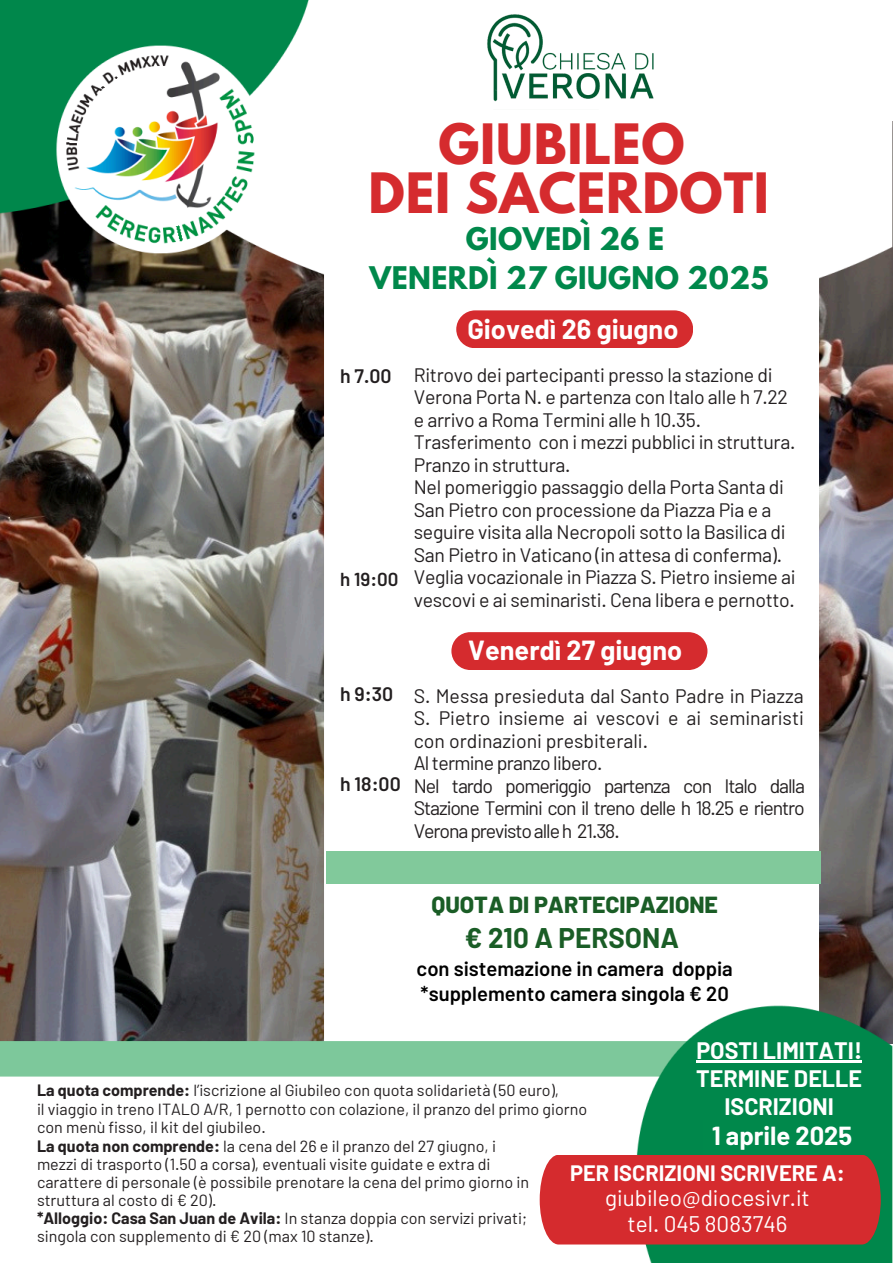
<style>
.page{position:relative;width:893px;height:1263px;background:#fff}
.page>*{position:absolute;margin:0;border:0;box-sizing:border-box;transform-origin:0 0}
.t1{font:700 49.28px/48.9px "League Spartan";letter-spacing:.015em;color:#d52b2e;text-align:center}
.t2{font:700 27.75px "Barlow";color:#1a5d26}
.t3{font:700 27.6px/38.2px "League Spartan";letter-spacing:.015em;color:#00884b;text-align:center}
.t4{font:700 27px "Barlow";color:#fff}
.t5{font:700 25.5px "Barlow";color:#fff}
.t6{font:700 23.33px/28.1px "Barlow";color:#fff;text-align:center}
.t7{font:800 23.25px "Barlow";color:#1a5d26}
.t8{font:22.58px/25.9px "Barlow";color:#fff;text-align:center}
.t9{font:700 21.75px "Barlow";color:#fff}
.t10{font:600 20.25px/25.9px "Barlow";color:#000}
.t11{font:19.5px/22.5px "Barlow";letter-spacing:-.015em;color:#231f20}
.t12{font:19.5px/22.5px "Barlow";letter-spacing:-.035em;color:#231f20}
.t13{font:600 19.5px "Barlow";color:#231f20}
.t14{font:600 18.75px "Barlow";color:#231f20}
.t15{font:16.12px/18px "Barlow";color:#231f20}
.s1{font-weight:700}
</style>
<div class="page">
<img style="left:0;top:0;width:893px;height:1263px">
<div style="left:383px;top:352px;width:363px;height:438px;background:#fff"></div>
<div style="left:0;top:1098px;width:604px;height:141px;background:#fff"></div>
<div style="left:451px;top:632px;width:256px;height:38px;background:#d52b2e;border-radius:19px"></div>
<div style="left:326px;top:851px;width:495px;height:33px;background:#81c99b"></div>
<div style="left:703px;top:1120px;width:137px;height:109px;background:#00884b"></div>
<div style="left:540px;top:1155px;width:340px;height:89px;background:#d52b2e"></div>
<div style="left:456px;top:310px;width:237px;height:38px;background:#d52b2e;border-radius:19px"></div>
<img style="left:475px;top:4px;width:187px;height:105px">
<hr style="left:696px;top:1060px;width:166px;height:2px;background:#fff">
<h2 class="t1" style="left:368px;top:126px;width:402px">GIUBILEO<br>DEI SACERDOTI</h2>
<h2 class="t3" style="left:369px;top:224px;width:400px">GIOVEDÌ 26 E<br>VENERDÌ 27 GIUGNO 2025</h2>
<h5 class="t13" style="left:340px;top:363px;width:53px">h 7.00</h5>
<p class="t14" style="left:340px;top:567px;width:60px">h 19:00</p>
<h1 class="t13" style="left:340px;top:682px;width:55px">h 9:30</h1>
<h2 class="t13" style="left:340px;top:771px;width:62px">h 18:00</h2>
<p class="t4" style="left:467px;top:312px;width:212px">Giovedì 26 giugno</p>
<h5 class="t11" style="left:414px;top:363px;width:383px">Ritrovo dei partecipanti presso la stazione di Verona Porta N. e partenza con Italo alle h 7.22 e arrivo a Roma Termini alle h 10.35.<br>Trasferimento con i mezzi pubblici in struttura.<br>Pranzo in struttura.<br>Nel pomeriggio passaggio della Porta Santa di San Pietro con processione da Piazza Pia e a seguire visita alla Necropoli sotto la Basilica di San Pietro in Vaticano (in attesa di conferma).<br>Veglia vocazionale in Piazza S. Pietro insieme ai vescovi e ai seminaristi. Cena libera e pernotto.</h5>
<p class="t4" style="left:468px;top:633px;width:215px">Venerdì 27 giugno</p>
<p class="t12" style="left:414px;top:683px;width:392px">S. Messa presieduta dal Santo Padre in Piazza S. Pietro insieme ai vescovi e ai seminaristi con ordinazioni presbiterali.<br>Al termine pranzo libero.<br>Nel tardo pomeriggio partenza con Italo dalla Stazione Termini con il treno delle h 18.25 e rientro Veronaprevistoalleh 21.38.</p>
<h5 class="t7" style="left:431px;top:890px;width:288px">QUOTA DI PARTECIPAZIONE</h5>
<h5 class="t2" style="left:465px;top:920px;width:215px">€ 210 A PERSONA</h5>
<h5 class="t10" style="left:416px;top:954px;width:318px">con sistemazione in camera doppia *supplemento camera singola € 20</h5>
<h2 class="t6" style="left:696px;top:1035px;width:167px">POSTI LIMITATI!<br>TERMINE DELLE<br>ISCRIZIONI</h2>
<h6 class="t5" style="left:712px;top:1119px;width:142px">1 aprile 2025</h6>
<h6 class="t15" style="left:37px;top:1081px;width:523px"><span class="s1">La quota comprende:</span> l’iscrizione al Giubileo con quota solidarietà (50 euro),</h6>
<h5 class="t15" style="left:37px;top:1099px;width:552px;line-height:18.6px">il viaggio in treno ITALO A/R, 1 pernotto con colazione, il pranzo del primo giorno con menù fisso, il kit del giubileo.</h5>
<h5 class="t9" style="left:570px;top:1159px;width:276px">PER ISCRIZIONI SCRIVERE A:</h5>
<h5 class="t8" style="left:605px;top:1184px;width:206px">giubileo@diocesivr.it tel. 045 8083746</h5>
<h3 class="t15" style="left:37px;top:1137px;width:494px"><span class="s1">La quota non comprende:</span> la cena del 26 e il pranzo del 27 giugno, i mezzi di trasporto (1.50 a corsa), eventuali visite guidate e extra di carattere di personale (è possibile prenotare la cena del primo giorno in struttura al costo di € 20).</h3>
<p class="t15" style="left:37px;top:1209px;width:491px"><span class="s1">*Alloggio: Casa San Juan de Avila:</span> In stanza doppia con servizi privati; singola con supplemento di € 20 (max 10 stanze).</p>
</div>
